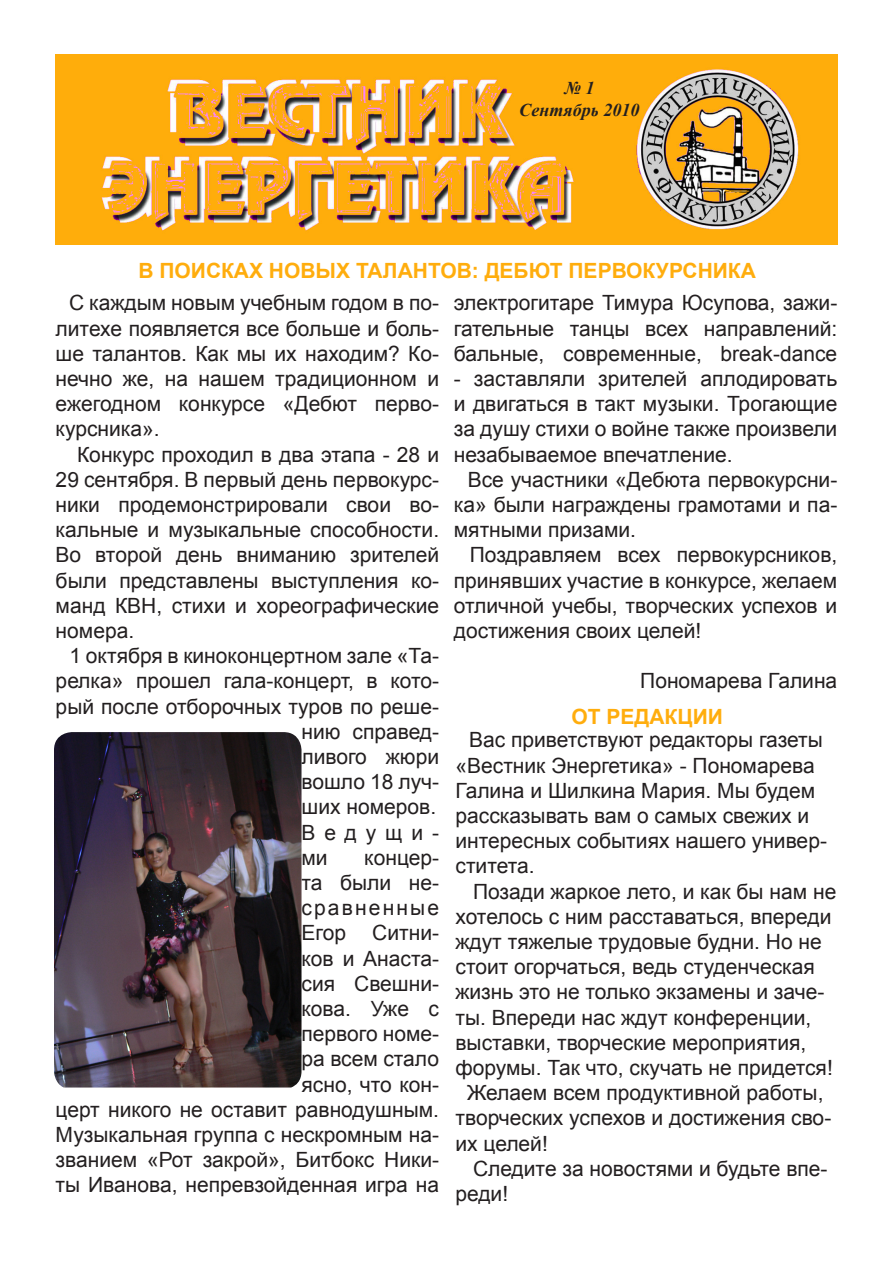
<style>
.page{position:relative;width:893px;height:1263px;background:#fff}
.page>*{position:absolute;margin:0;border:0;box-sizing:border-box;transform-origin:0 0}
.Обычный{font:21px/25.2px "Arial";color:#231f20;text-align:justify}
.t1{font:700 21px "Arial";color:#ffad0d}
.Обычный-2{font:21px/25.2px "Arial";letter-spacing:.425em;color:#231f20}
.t2{font:italic 700 18px "Times New Roman";color:#231f20}
</style>
<div class="page">
<img style="left:56px;top:54px;width:781px;height:190px">
<img style="left:54px;top:732px;width:248px;height:355px">
<p class="t2" style="left:564px;top:76px;width:31px">№ 1</p>
<p class="t2" style="left:519px;top:98px;width:122px">Сентябрь 2010</p>
<p class="t1" style="left:138px;top:256px;width:619px">В ПОИСКАХ НОВЫХ ТАЛАНТОВ: ДЕБЮТ ПЕРВОКУРСНИКА</p>
<p class="Обычный" style="left:56px;top:291px;width:385px;text-indent:13px">С каждым новым учебным годом в по&shy;литехе появляется все больше и боль&shy;ше талантов. Как мы их находим? Ко&shy;нечно же, на нашем традиционном и ежегодном конкурсе «Дебют перво&shy;курсника».</p>
<p class="Обычный" style="left:56px;top:442px;width:385px;text-indent:21px">Конкурс проходил в два этапа - 28 и 29 сентября. В первый день первокурс&shy;ники продемонстрировали свои во&shy;кальные и музыкальные способности.<br>Во второй день вниманию зрителей были представлены выступления ко&shy;манд КВН, стихи и хореографические номера.</p>
<p class="Обычный" style="left:56px;top:643px;width:385px;text-align:right">1 октября в киноконцертном зале «Та&shy;релка» прошел гала-концерт, в кото&shy;рый после отборочных туров по реше&shy;нию справед-<br>ливого жюри<br>вошло 18 луч-<br>ших номеров.</p>
<p class="Обычный-2" style="left:302px;top:820px;width:139px">Ведущи&shy;ми</p>
<p class="Обычный" style="left:56px;top:845px;width:385px;text-align:right">концер-<br>та были не-<br>сравненные<br>Егор Ситни-<br>ков и Анаста-<br>сия Свешни-<br>кова. Уже с<br>первого номе-<br>ра всем стало<br>ясно, что кон-<br>церт никого не оставит равнодушным.<br>Музыкальная группа с нескромным на&shy;званием «Рот закрой», Битбокс Ники&shy;ты Иванова, непревзойденная игра на</p>
<p class="Обычный" style="left:454px;top:291px;width:385px">электрогитаре Тимура Юсупова, зажи&shy;гательные танцы всех направлений: бальные, современные, break-dance</p>
<p class="Обычный" style="left:454px;top:366px;width:385px">- заставляли зрителей аплодировать и двигаться в такт музыки. Трогающие за душу стихи о войне также произвели незабываемое впечатление.</p>
<p class="Обычный" style="left:454px;top:467px;width:385px;text-indent:14px">Все участники «Дебюта первокурсни&shy;ка» были награждены грамотами и па&shy;мятными призами.</p>
<p class="Обычный" style="left:454px;top:543px;width:385px;text-indent:16px">Поздравляем всех первокурсников, принявших участие в конкурсе, желаем отличной учебы, творческих успехов и достижения своих целей!</p>
<p class="Обычный" style="left:640px;top:669px;width:199px">Пономарева Галина</p>
<p class="t1" style="left:571px;top:702px;width:153px">ОТ РЕДАКЦИИ</p>
<p class="Обычный" style="left:455px;top:728px;width:373px;text-align:left;text-indent:14px">Вас приветствуют редакторы газеты «Вестник Энергетика» - Пономарева<br>Галина и Шилкина Мария. Мы будем рассказывать вам о самых свежих и интересных событиях нашего универ&shy;ститета.</p>
<p class="Обычный" style="left:455px;top:879px;width:382px;text-align:left;text-indent:18px">Позади жаркое лето, и как бы нам не хотелось с ним расставаться, впереди ждут тяжелые трудовые будни. Но не стоит огорчаться, ведь студенческая жизнь это не только экзамены и заче&shy;ты. Впереди нас ждут конференции, выставки, творческие мероприятия, форумы. Так что, скучать не придется!</p>
<p class="Обычный" style="left:455px;top:1080px;width:377px;text-align:left;text-indent:12px">Желаем всем продуктивной работы, творческих успехов и достижения сво&shy;их целей!</p>
<p class="Обычный" style="left:455px;top:1156px;width:374px;text-indent:18px">Следите за новостями и будьте впе&shy;реди!</p>
</div>
